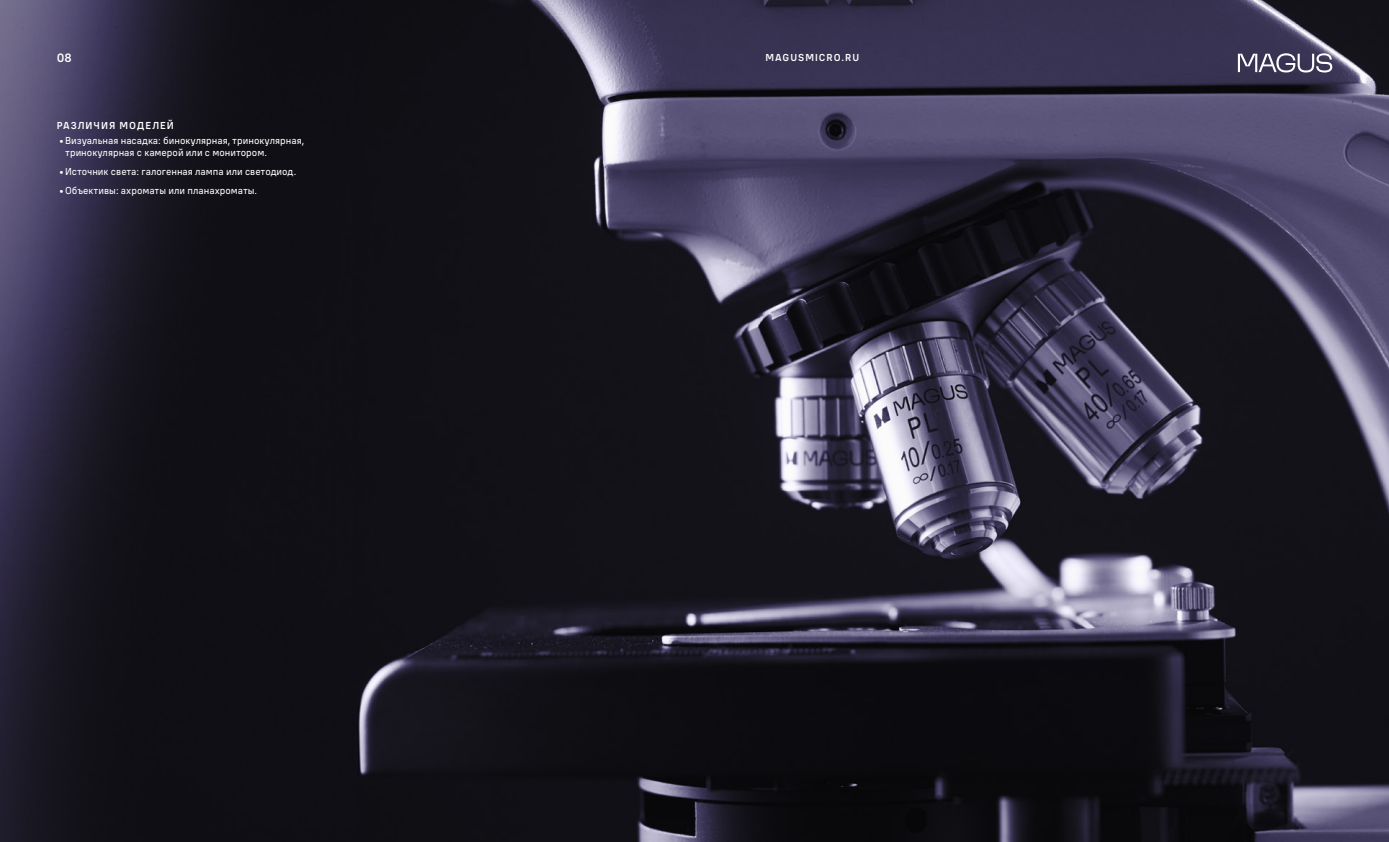
<style>
.page{position:relative;width:1389px;height:842px;background:#fff}
.page>*{position:absolute;margin:0;border:0;box-sizing:border-box;transform-origin:0 0}
.t1{font:500 12px "ALS Wagon";color:#fff}
.t2{font:10px/12px "ALS Wagon";color:#fff}
.t3{font:500 10px "ALS Wagon";letter-spacing:.1em;color:#fff}
</style>
<div class="page">
<img style="left:0;top:0;width:1389px;height:842px">
<svg style="left:1238px;top:53px;width:94px;height:19px"></svg>
<p class="t1" style="left:57px;top:50px;width:16px">08</p>
<p class="t3" style="left:765px;top:51px;width:95px">MAGUSMICRO.RU</p>
<p class="t3" style="left:57px;top:120px;width:119px">РАЗЛИЧИЯ МОДЕЛЕЙ</p>
<p class="t2" style="left:65px;top:135px;width:241px;text-indent:-6px">• Визуальная насадка: бинокулярная, тринокулярная, тринокулярная с камерой или с монитором.</p>
<p class="t2" style="left:60px;top:166px;width:238px">• Источник света: галогенная лампа или светодиод.</p>
<p class="t2" style="left:60px;top:185px;width:199px">• Объективы: ахроматы или планахроматы.</p>
</div>
